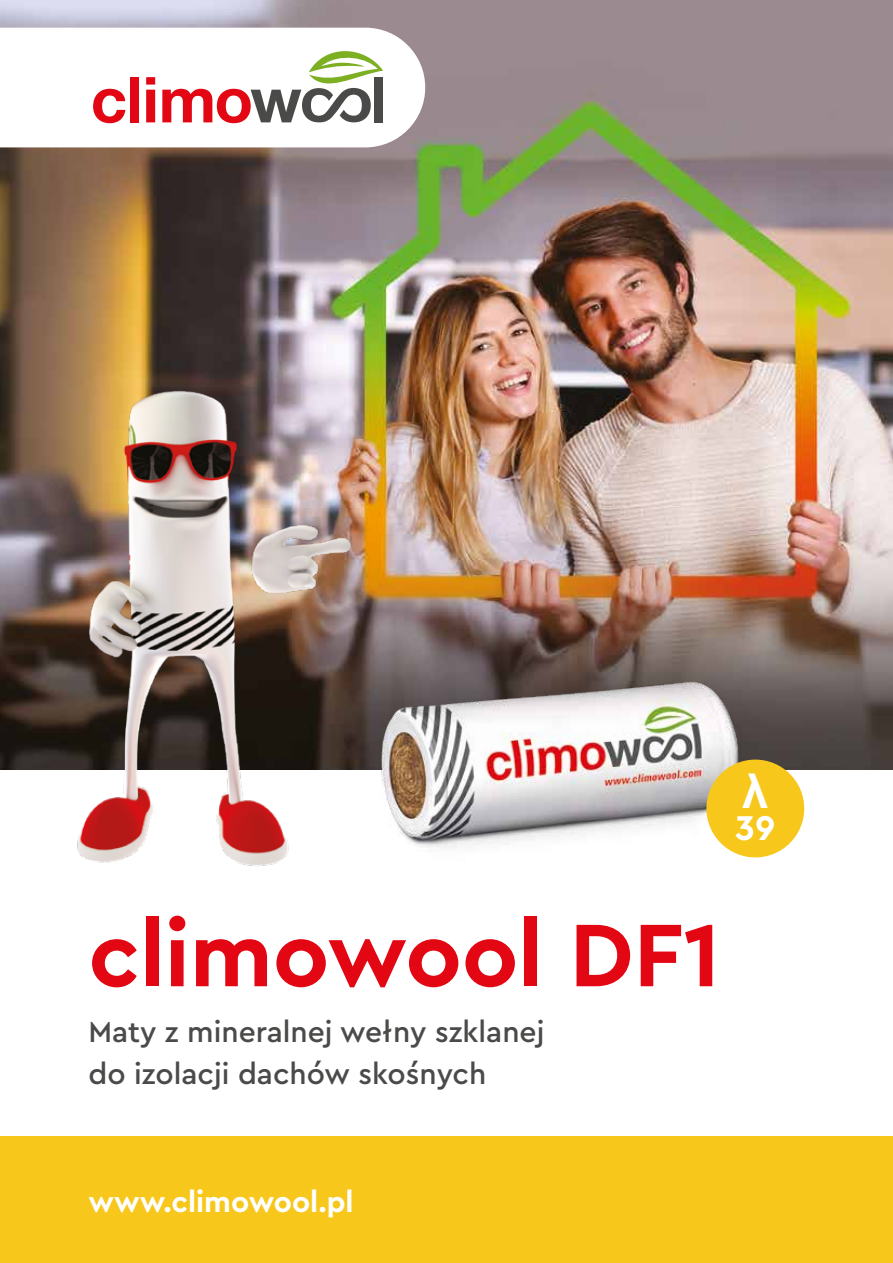
<style>
.page{position:relative;width:893px;height:1263px;background:#fff}
.page>*{position:absolute;margin:0;border:0;box-sizing:border-box;transform-origin:0 0}
.t1{font:700 93px "Cera Pro";color:#e30613}
.t2{font:700 48px "Arial";color:#fff}
.t3{font:700 36px "Cera Pro";color:#fff}
.t4{font:500 30px/42px "Cera Pro";color:#4a4a49}
.t5{font:700 30px "Cera Pro";color:#fff}
</style>
<div class="page">
<img style="left:0;top:0;width:893px;height:770px">
<div style="left:0;top:1136px;width:893px;height:127px;background:#f7c71c"></div>
<img style="left:34px;top:338px;width:342px;height:528px">
<svg style="left:0;top:28px;width:425px;height:119px"></svg>
<svg style="left:93px;top:89px;width:32px;height:34px"></svg>
<div style="left:130px;top:77px;width:9px;height:45px;background:#e30613"></div>
<svg style="left:146px;top:77px;width:9px;height:45px"></svg>
<svg style="left:162px;top:44px;width:221px;height:79px"></svg>
<img style="left:346px;top:665px;width:408px;height:201px">
<div style="left:706px;top:760px;width:98px;height:97px;background:#f7c71c;border-radius:50%"></div>
<h2 class="t2" style="left:742px;top:760px;width:28px">λ</h2>
<p class="t3" style="left:735px;top:804px;width:41px">39</p>
<h1 class="t1" style="left:88px;top:893px;width:634px">climowool DF1</h1>
<p class="t4" style="left:88px;top:1009px;width:457px">Maty z mineralnej wełny szklanej do izolacji dachów skośnych</p>
<p class="t5" style="left:88px;top:1182px;width:267px">www.climowool.pl</p>
</div>
